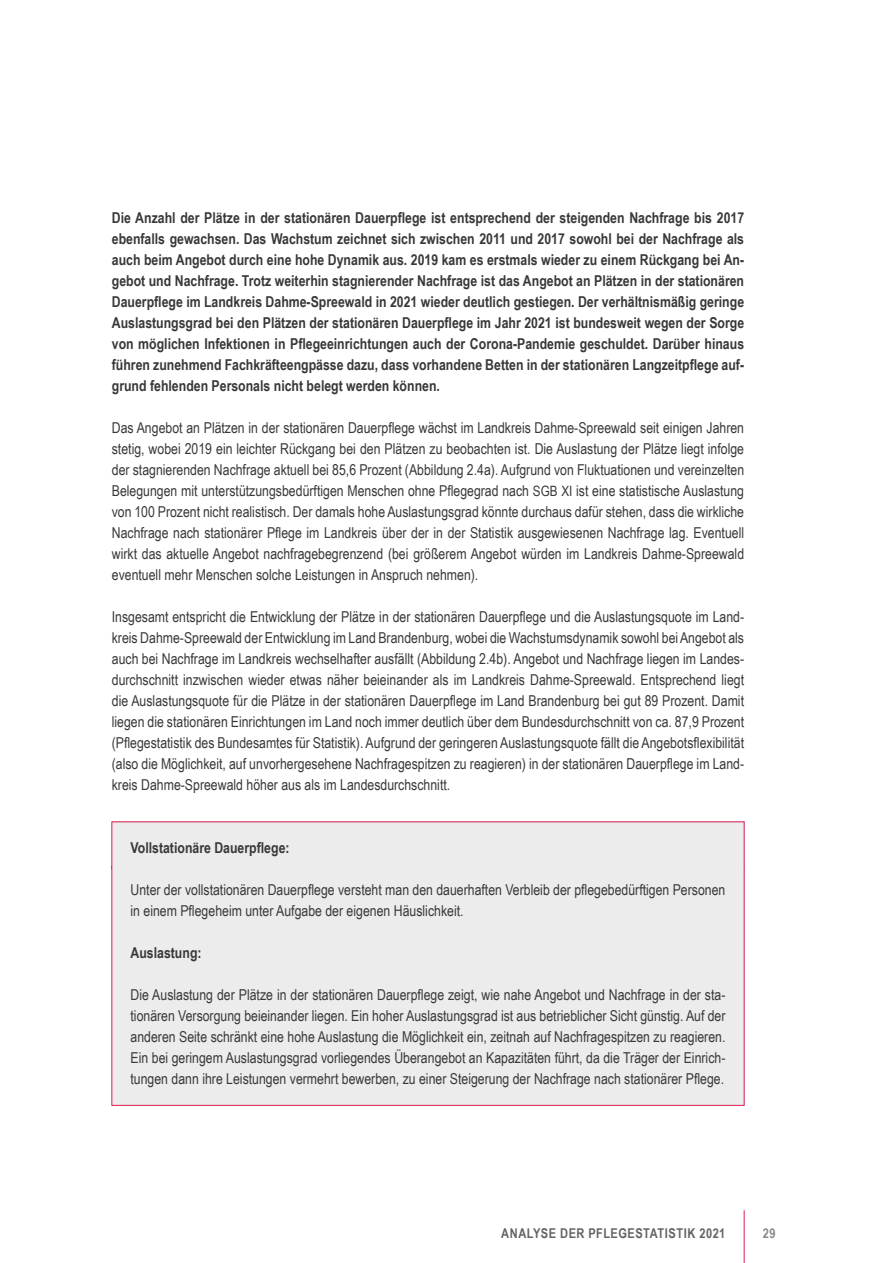
<style>
.page{position:relative;width:893px;height:1263px;background:#fff}
.page>*{position:absolute;margin:0;border:0;box-sizing:border-box;transform-origin:0 0}
.Info_box{font:15px/21px "Arial Narrow";color:#383937;text-align:justify}
.Infobox_H{font:700 15px/21px "Arial Narrow";color:#383937;text-align:justify}
.Infobox_H_inside{font:700 15px "Arial Narrow";color:#383937}
.t1{font:700 13.5px "Arial Narrow";letter-spacing:.035em;color:#626463}
.t2{font:700 13.5px "Arial Narrow";color:#878988}
.s1{font-size:14.25px}
</style>
<div class="page">
<hr style="left:744px;top:1210px;width:1px;height:53px;background:#df1c52">
<div style="left:112px;top:822px;width:632px;height:45px;background:#ececec"></div>
<div style="left:112px;top:866px;width:632px;height:239px;background:#ececec"></div>
<p class="Infobox_H" style="left:112px;top:207px;width:634px">Die Anzahl der Plätze in der stationären Dauerpflege ist entsprechend der steigenden Nachfrage bis 2017 ebenfalls gewachsen. Das Wachstum zeichnet sich zwischen 2011 und 2017 sowohl bei der Nachfrage als auch beim Angebot durch eine hohe Dynamik aus. 2019 kam es erstmals wieder zu einem Rückgang bei An&shy;gebot und Nachfrage. Trotz weiterhin stagnierender Nachfrage ist das Angebot an Plätzen in der stationären Dauerpflege im Landkreis Dahme-Spreewald in 2021 wieder deutlich gestiegen. Der verhältnismäßig geringe Auslastungsgrad bei den Plätzen der stationären Dauerpflege im Jahr 2021 ist bundesweit wegen der Sorge von möglichen Infektionen in Pflegeeinrichtungen auch der Corona-Pandemie geschuldet. Darüber hinaus führen zunehmend Fachkräfteengpässe dazu, dass vorhandene Betten in der stationären Langzeitpflege auf&shy;grund fehlenden Personals nicht belegt werden können.</p>
<p class="Info_box" style="left:112px;top:417px;width:634px">Das Angebot an Plätzen in der stationären Dauerpflege wächst im Landkreis Dahme-Spreewald seit einigen Jahren stetig, wobei 2019 ein leichter Rückgang bei den Plätzen zu beobachten ist. Die Auslastung der Plätze liegt infolge der stagnierenden Nachfrage aktuell bei 85,6 Prozent (Abbildung 2.4a). Aufgrund von Fluktuationen und vereinzelten Belegungen mit unterstützungsbedürftigen Menschen ohne Pflegegrad nach <span class="s1">SGB XI</span> ist eine statistische Auslastung von 100 Prozent nicht realistisch. Der damals hohe Auslastungsgrad könnte durchaus dafür stehen, dass die wirkliche Nachfrage nach stationärer Pflege im Landkreis über der in der Statistik ausgewiesenen Nachfrage lag. Eventuell wirkt das aktuelle Angebot nachfragebegrenzend (bei größerem Angebot würden im Landkreis Dahme-Spreewald eventuell mehr Menschen solche Leistungen in Anspruch nehmen).</p>
<p class="Info_box" style="left:112px;top:606px;width:634px">Insgesamt entspricht die Entwicklung der Plätze in der stationären Dauerpflege und die Auslastungsquote im Land&shy;kreis Dahme-Spreewald der Entwicklung im Land Brandenburg, wobei die Wachstumsdynamik sowohl bei Angebot als auch bei Nachfrage im Landkreis wechselhafter ausfällt (Abbildung 2.4b). Angebot und Nachfrage liegen im Landes&shy;durchschnitt inzwischen wieder etwas näher beieinander als im Landkreis Dahme-Spreewald. Entsprechend liegt die Auslastungsquote für die Plätze in der stationären Dauerpflege im Land Brandenburg bei gut 89 Prozent. Damit liegen die stationären Einrichtungen im Land noch immer deutlich über dem Bundesdurchschnitt von ca. 87,9 Prozent (Pflegestatistik des Bundesamtes für Statistik). Aufgrund der geringeren Auslastungsquote fällt die Angebotsflexibilität (also die Möglichkeit, auf unvorhergesehene Nachfragespitzen zu reagieren) in der stationären Dauerpflege im Land&shy;kreis Dahme-Spreewald höher aus als im Landesdurchschnitt.</p>
<p class="Infobox_H" style="left:131px;top:837px;width:161px">Vollstationäre Dauerpflege:</p>
<p class="Info_box" style="left:131px;top:879px;width:596px">Unter der vollstationären Dauerpflege versteht man den dauerhaften Verbleib der pflegebedürftigen Personen in einem Pflegeheim unter Aufgabe der eigenen Häuslichkeit.</p>
<p class="Infobox_H_inside" style="left:131px;top:942px;width:73px">Auslastung:</p>
<p class="Info_box" style="left:131px;top:984px;width:596px">Die Auslastung der Plätze in der stationären Dauerpflege zeigt, wie nahe Angebot und Nachfrage in der sta&shy;tionären Versorgung beieinander liegen. Ein hoher Auslastungsgrad ist aus betrieblicher Sicht günstig. Auf der anderen Seite schränkt eine hohe Auslastung die Möglichkeit ein, zeitnah auf Nachfragespitzen zu reagieren.<br>Ein bei geringem Auslastungsgrad vorliegendes Überangebot an Kapazitäten führt, da die Träger der Einrich&shy;tungen dann ihre Leistungen vermehrt bewerben, zu einer Steigerung der Nachfrage nach stationärer Pflege.</p>
<p class="t1" style="left:501px;top:1223px;width:226px">ANALYSE DER PFLEGESTATISTIK 2021</p>
<p class="t2" style="left:763px;top:1223px;width:14px">29</p>
</div>
